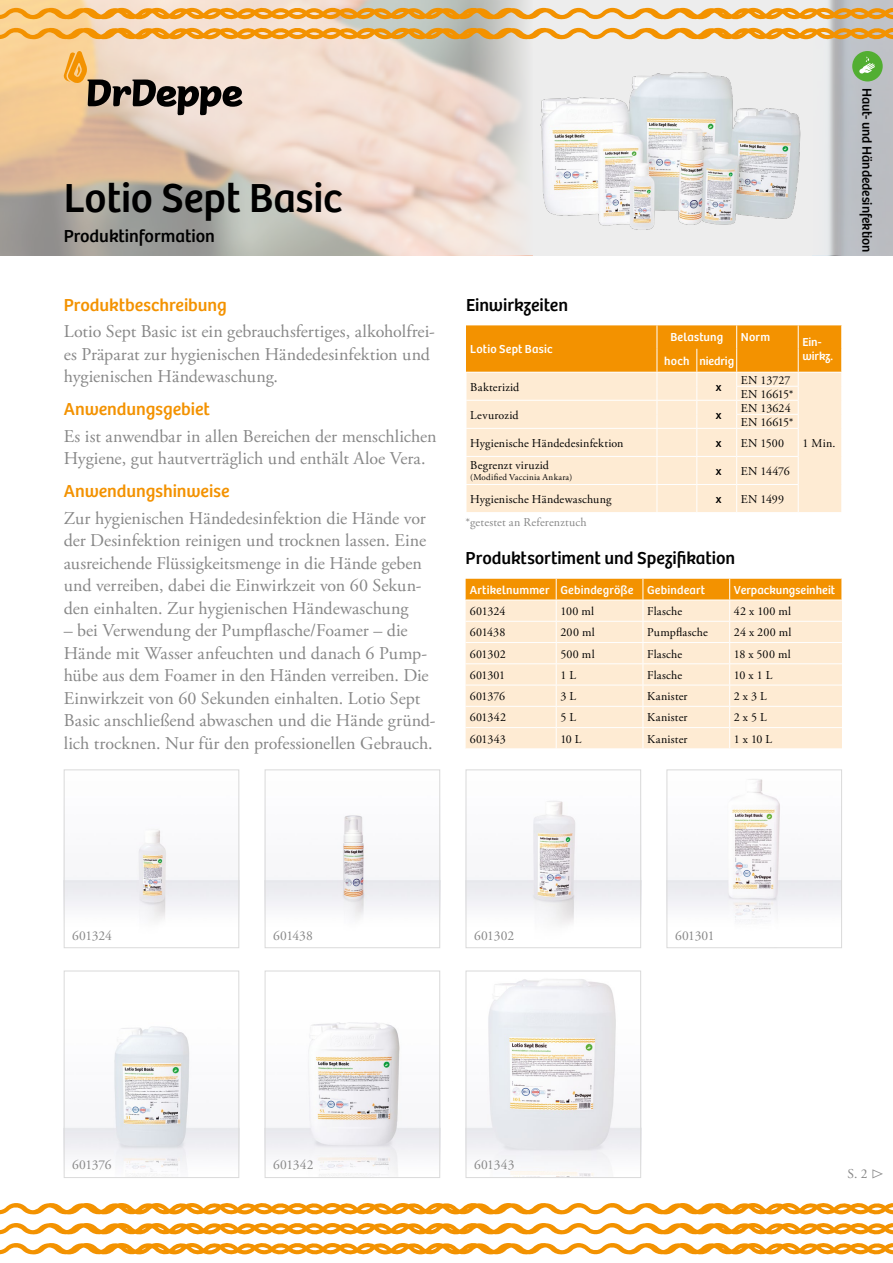
<style>
.page{position:relative;width:893px;height:1263px;background:#fff}
.page>*{position:absolute;margin:0;border:0;box-sizing:border-box;transform-origin:0 0}
.t1{font:42px "Bree";letter-spacing:-.005em;color:#000}
.t2{font:18px/22.5px "Adobe Garamond Pro";color:#878787}
.t3{font:18px "Bree";color:#000}
.t4{font:18px "Bree";color:#f39200}
.t5{font:13.5px "Adobe Garamond Pro";letter-spacing:-.01em;color:#878787}
.t6{font:13.5px "Bree";letter-spacing:-.005em;color:#000}
.t7{font:12px/14.1px "Adobe Garamond Pro";letter-spacing:.015em;color:#000}
.t8{font:12px/14.4px "Bree";letter-spacing:.01em;color:#fff}
.t9{font:12px "Adobe Garamond Pro";letter-spacing:.015em;color:#878787}
.t10{font:12px "Bree";color:#000}
.t11{font:9px "Adobe Garamond Pro";letter-spacing:.03em;color:#000}
.s1{font-family:"Zeal"}
</style>
<div class="page">
<svg style="left:0;top:1203px;width:893px;height:12px"></svg>
<svg style="left:0;top:1223px;width:893px;height:12px"></svg>
<svg style="left:0;top:1243px;width:893px;height:11px"></svg>
<svg style="left:852px;top:51px;width:31px;height:30px"></svg>
<svg style="left:64px;top:51px;width:178px;height:64px;background:#bea993"></svg>
<img style="left:468px;top:979px;width:171px;height:197px">
<div style="left:466px;top:971px;width:175px;height:207px;border:1px solid #dadada"></div>
<img style="left:267px;top:1022px;width:171px;height:154px">
<div style="left:265px;top:971px;width:175px;height:207px;border:1px solid #dadada"></div>
<img style="left:66px;top:1026px;width:171px;height:150px">
<div style="left:64px;top:971px;width:175px;height:207px;border:1px solid #dadada"></div>
<img style="left:468px;top:801px;width:171px;height:123px">
<div style="left:466px;top:769px;width:175px;height:179px;border:1px solid #dadada"></div>
<img style="left:267px;top:815px;width:171px;height:103px">
<div style="left:265px;top:769px;width:175px;height:179px;border:1px solid #dadada"></div>
<img style="left:668px;top:779px;width:172px;height:143px">
<div style="left:666px;top:769px;width:176px;height:179px;border:1px solid #dadada"></div>
<img style="left:66px;top:829px;width:171px;height:91px">
<div style="left:64px;top:769px;width:175px;height:179px;border:1px solid #dadada"></div>
<svg style="left:466px;top:579px;width:376px;height:169px;background:#fce1bb"></svg>
<svg style="left:812px;top:0;width:30px;height:255px;background:#d6d7d9"></svg>
<svg style="left:469px;top:0;width:64px;height:255px;background:#e2d9d4"></svg>
<img style="left:533px;top:0;width:279px;height:255px">
<svg style="left:0;top:7px;width:893px;height:13px;background:#ecb460"></svg>
<svg style="left:0;top:26px;width:893px;height:13px;background:#ecb460"></svg>
<svg style="left:466px;top:325px;width:376px;height:187px;background:#fbd5a1"></svg>
<h1 class="t1" style="left:64px;top:166px;width:280px">Lotio Sept Basic</h1>
<p class="t3" style="left:64px;top:222px;width:153px">Produktinformation</p>
<p class="t4" style="left:64px;top:291px;width:165px">Produktbeschreibung</p>
<p class="t2" style="left:64px;top:321px;width:372px">Lotio Sept Basic ist ein gebrauchsfertiges, alkoholfrei&shy;es Präparat zur hygienischen Händedesinfektion und hygienischen Händewaschung.</p>
<p class="t4" style="left:64px;top:395px;width:148px">Anwendungsgebiet</p>
<p class="t2" style="left:64px;top:425px;width:374px">Es ist anwendbar in allen Bereichen der menschlichen<br>Hygiene, gut hautverträglich und enthält Aloe Vera.</p>
<p class="t4" style="left:64px;top:477px;width:167px">Anwendungshinweise</p>
<p class="t2" style="left:64px;top:507px;width:364px">Zur hygienischen Händedesinfektion die Hände vor der Desinfektion reinigen und trocknen lassen. Eine ausreichende Flüssigkeitsmenge in die Hände geben und verreiben, dabei die Einwirkzeit von 60 Sekun&shy;den einhalten. Zur hygienischen Händewaschung</p>
<p class="t2" style="left:64px;top:620px;width:373px">– bei Verwendung der Pumpflasche/Foamer – die Hände mit Wasser anfeuchten und danach 6 Pump&shy;hübe aus dem Foamer in den Händen verreiben. Die Einwirkzeit von 60 Sekunden einhalten. Lotio Sept Basic anschließend abwaschen und die Hände gründ&shy;lich trocknen. Nur für den professionellen Gebrauch.</p>
<p class="t3" style="left:466px;top:291px;width:104px">Einwirkzeiten</p>
<p class="t8" style="left:470px;top:341px;width:84px">Lotio Sept Basic</p>
<p class="t8" style="left:670px;top:329px;width:54px">Belastung</p>
<p class="t8" style="left:741px;top:329px;width:31px">Norm</p>
<p class="t8" style="left:802px;top:334px;width:32px">Ein&shy;wirkz.</p>
<p class="t8" style="left:664px;top:352px;width:71px">hoch niedrig</p>
<p class="t7" style="left:470px;top:380px;width:51px">Bakterizid</p>
<p class="t10" style="left:716px;top:377px;width:7px">x</p>
<p class="t7" style="left:741px;top:373px;width:51px">EN 13727</p>
<p class="t7" style="left:741px;top:387px;width:54px">EN 16615*</p>
<p class="t7" style="left:470px;top:408px;width:50px">Levurozid</p>
<p class="t10" style="left:716px;top:405px;width:7px">x</p>
<p class="t7" style="left:741px;top:401px;width:54px">EN 13624<br>EN 16615*</p>
<p class="t7" style="left:470px;top:436px;width:155px">Hygienische Händedesinfektion</p>
<p class="t10" style="left:716px;top:434px;width:7px">x</p>
<p class="t7" style="left:741px;top:436px;width:45px">EN 1500</p>
<p class="t7" style="left:470px;top:459px;width:80px">Begrenzt viruzid</p>
<p class="t11" style="left:470px;top:472px;width:103px">(Modified Vaccinia Ankara)</p>
<p class="t10" style="left:716px;top:462px;width:7px">x</p>
<p class="t7" style="left:741px;top:464px;width:50px">EN 14476</p>
<p class="t7" style="left:470px;top:492px;width:143px">Hygienische Händewaschung</p>
<p class="t10" style="left:716px;top:490px;width:7px">x</p>
<p class="t7" style="left:741px;top:492px;width:45px">EN 1499</p>
<p class="t9" style="left:466px;top:515px;width:123px">*getestet an Referenztuch</p>
<p class="t7" style="left:802px;top:436px;width:34px">1 Min.</p>
<p class="t3" style="left:466px;top:544px;width:271px">Produktsortiment und Spezifikation</p>
<p class="t8" style="left:470px;top:582px;width:237px">Artikelnummer Gebindegröße Gebindeart</p>
<p class="t8" style="left:734px;top:582px;width:103px">Verpackungseinheit</p>
<p class="t7" style="left:470px;top:604px;width:37px">601324</p>
<p class="t7" style="left:560px;top:604px;width:35px">100 ml</p>
<p class="t7" style="left:647px;top:604px;width:37px">Flasche</p>
<p class="t7" style="left:734px;top:604px;width:59px">42 x 100 ml</p>
<p class="t7" style="left:470px;top:626px;width:37px">601438</p>
<p class="t7" style="left:560px;top:626px;width:36px">200 ml</p>
<p class="t7" style="left:647px;top:626px;width:62px">Pumpflasche</p>
<p class="t7" style="left:734px;top:626px;width:59px">24 x 200 ml</p>
<p class="t7" style="left:470px;top:647px;width:37px">601302</p>
<p class="t7" style="left:560px;top:647px;width:36px">500 ml</p>
<p class="t7" style="left:647px;top:647px;width:37px">Flasche</p>
<p class="t7" style="left:734px;top:647px;width:58px">18 x 500 ml</p>
<p class="t7" style="left:470px;top:668px;width:37px">601301</p>
<p class="t7" style="left:560px;top:668px;width:17px">1 L</p>
<p class="t7" style="left:647px;top:668px;width:37px">Flasche</p>
<p class="t7" style="left:734px;top:668px;width:40px">10 x 1 L</p>
<p class="t7" style="left:470px;top:690px;width:37px">601376</p>
<p class="t7" style="left:560px;top:690px;width:17px">3 L</p>
<p class="t7" style="left:647px;top:690px;width:42px">Kanister</p>
<p class="t7" style="left:734px;top:690px;width:34px">2 x 3 L</p>
<p class="t7" style="left:470px;top:711px;width:38px">601342</p>
<p class="t7" style="left:560px;top:711px;width:17px">5 L</p>
<p class="t7" style="left:647px;top:711px;width:42px">Kanister</p>
<p class="t7" style="left:734px;top:711px;width:34px">2 x 5 L</p>
<p class="t7" style="left:470px;top:732px;width:38px">601343</p>
<p class="t7" style="left:560px;top:732px;width:23px">10 L</p>
<p class="t7" style="left:647px;top:732px;width:42px">Kanister</p>
<p class="t7" style="left:734px;top:732px;width:40px">1 x 10 L</p>
<p class="t6" style="left:877px;top:88px;width:166px;rotate:90deg">Haut- und Händedesinfektion</p>
<p class="t5" style="left:273px;top:927px;width:41px">601438</p>
<p class="t5" style="left:474px;top:927px;width:42px">601302</p>
<p class="t5" style="left:72px;top:927px;width:41px">601324</p>
<p class="t5" style="left:675px;top:927px;width:41px">601301</p>
<p class="t5" style="left:72px;top:1157px;width:41px">601376</p>
<p class="t5" style="left:273px;top:1157px;width:42px">601342</p>
<p class="t5" style="left:474px;top:1157px;width:42px">601343</p>
<p class="t5" style="left:847px;top:1165px;width:39px">S. 2 <span class="s1">s</span></p>
</div>
